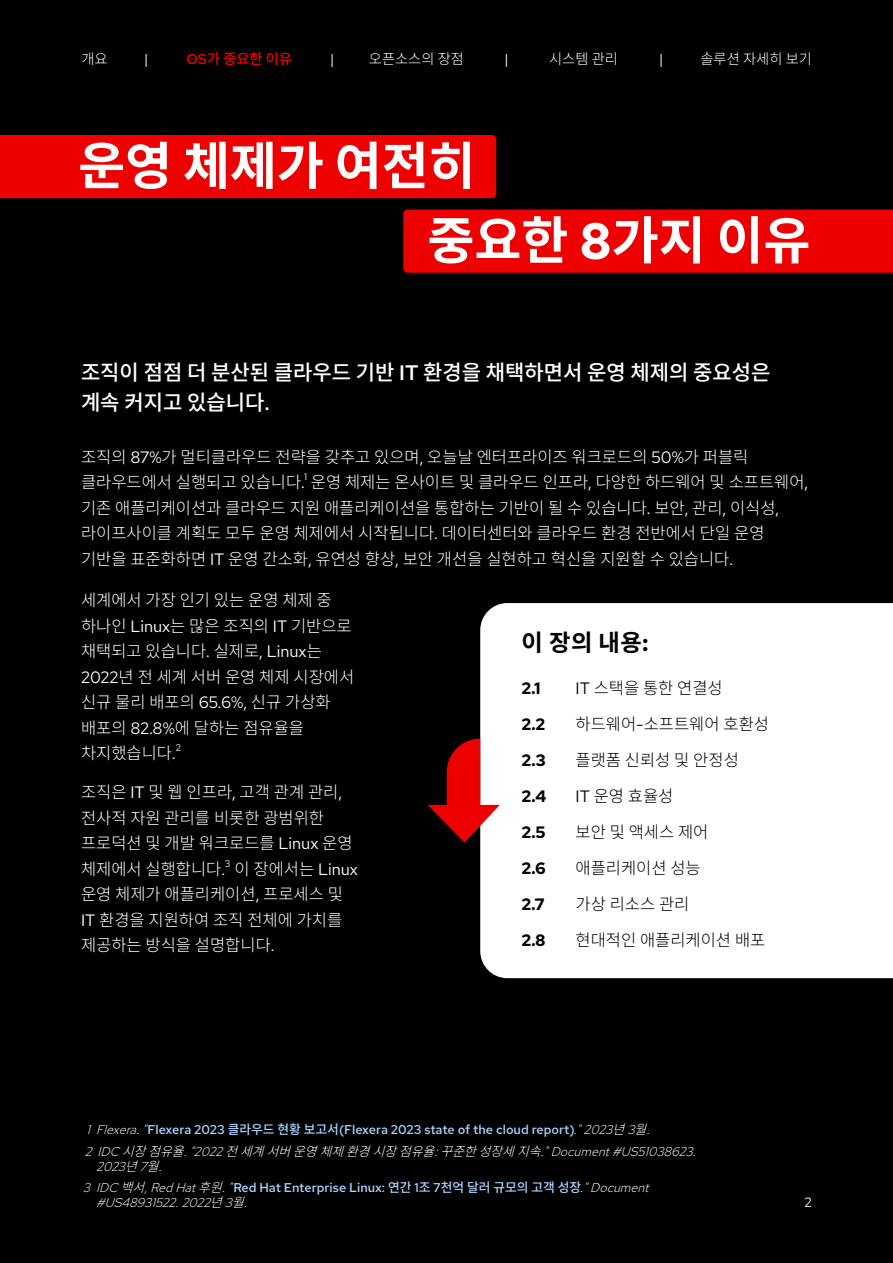
<style>
.page{position:relative;width:893px;height:1263px;background:#000}
.page>*{position:absolute;margin:0;border:0;box-sizing:border-box;transform-origin:0 0}
.t1{font:700 51px/74.6px "Noto Sans KR";color:#fff}
.t2{font:700 23.25px "Noto Sans KR";color:#000}
.t3{font:500 21px/30px "Noto Sans KR";color:#fff}
.t4{font:300 16.5px/25.5px "Noto Sans KR";color:#fff}
.t5{font:300 16.5px "Noto Sans KR";color:#000}
.t6{font:700 16.5px "Red Hat Text";color:#000}
.t7{font:300 14.25px "Noto Sans KR";color:#fff}
.t8{font:500 14.25px "Noto Sans KR";color:#e00}
.t9{font:14.25px "Red Hat Text";color:#fff}
.t10{font:13.5px "Red Hat Text";color:#fff}
.t11{font:italic 300 12.75px/21.8px "Red Hat Text";color:#fff}
.t12{font:9.6px "Red Hat Text";color:#fff}
.s1{font-family:"Red Hat Text"}
.s2{font-family:"Red Hat Text";font-weight:400}
.s3{font-weight:500;font-style:normal;color:#a8d1fa}
.s4{font-family:"Noto Sans KR";font-weight:500;font-style:normal;color:#a8d1fa}
.s5{font-family:"Noto Sans KR"}
</style>
<div class="page">
<div style="left:403px;top:210px;width:490px;height:63px;background:#e00"></div>
<div style="left:0;top:135px;width:496px;height:63px;background:#e00"></div>
<div style="left:480px;top:603px;width:413px;height:375px;background:#fff"></div>
<svg style="left:427px;top:739px;width:73px;height:104px"></svg>
<p class="t7" style="left:82px;top:51px;width:28px">개요</p>
<p class="t9" style="left:144px;top:50px;width:6px">|</p>
<p class="t8" style="left:186px;top:51px;width:107px"><span class="s1">OS</span>가 중요한 이유</p>
<p class="t9" style="left:330px;top:50px;width:6px">|</p>
<p class="t7" style="left:369px;top:51px;width:97px">오픈소스의 장점</p>
<p class="t9" style="left:505px;top:50px;width:6px">|</p>
<p class="t7" style="left:549px;top:51px;width:70px">시스템 관리</p>
<p class="t9" style="left:659px;top:50px;width:6px">|</p>
<p class="t7" style="left:700px;top:51px;width:113px">솔루션 자세히 보기</p>
<h1 class="t1" style="left:427px;top:130px;width:384px;text-indent:-349px">운영 체제가 여전히<br>중요한 <span class="s1">8</span>가지 이유</h1>
<p class="t3" style="left:81px;top:358px;width:691px">조직이 점점 더 분산된 클라우드 기반 <span class="s1">IT</span> 환경을 채택하면서 운영 체제의 중요성은 계속 커지고 있습니다<span class="s1">.</span></p>
<p class="t4" style="left:81px;top:444px;width:729px">조직의 <span class="s2">87%</span>가 멀티클라우드 전략을 갖추고 있으며<span class="s2">,</span> 오늘날 엔터프라이즈 워크로드의 <span class="s2">50%</span>가 퍼블릭 클라우드에서 실행되고 있습니다<span class="s2">.</span> 운영 체제는 온사이트 및 클라우드 인프라<span class="s2">,</span> 다양한 하드웨어 및 소프트웨어<span class="s2">,</span></p>
<p class="t12" style="left:304px;top:471px;width:4px">1</p>
<p class="t4" style="left:81px;top:495px;width:700px">기존 애플리케이션과 클라우드 지원 애플리케이션을 통합하는 기반이 될 수 있습니다<span class="s2">.</span> 보안<span class="s2">,</span> 관리<span class="s2">,</span> 이식성<span class="s2">, </span>라이프사이클 계획도 모두 운영 체제에서 시작됩니다<span class="s2">.</span> 데이터센터와 클라우드 환경 전반에서 단일 운영 기반을 표준화하면 <span class="s2">IT</span> 운영 간소화<span class="s2">,</span> 유연성 향상<span class="s2">,</span> 보안 개선을 실현하고 혁신을 지원할 수 있습니다<span class="s2">.</span></p>
<p class="t4" style="left:81px;top:588px;width:275px">세계에서 가장 인기 있는 운영 체제 중 하나인 <span class="s2">Linux</span>는 많은 조직의 <span class="s2">IT</span> 기반으로 채택되고 있습니다<span class="s2">.</span> 실제로<span class="s2">, Linux</span>는<br><span class="s2">2022</span>년 전 세계 서버 운영 체제 시장에서 신규 물리 배포의 <span class="s2">65.6%,</span> 신규 가상화 배포의 <span class="s2">82.8%</span>에 달하는 점유율을 차지했습니다<span class="s2">.</span></p>
<p class="t12" style="left:176px;top:741px;width:7px">2</p>
<p class="t4" style="left:81px;top:780px;width:273px">조직은 <span class="s2">IT</span> 및 웹 인프라<span class="s2">,</span> 고객 관계 관리<span class="s2">, </span>전사적 자원 관리를 비롯한 광범위한 프로덕션 및 개발 워크로드를 <span class="s2">Linux</span> 운영 체제에서 실행합니다<span class="s2">.</span></p>
<p class="t12" style="left:225px;top:857px;width:7px">3</p>
<p class="t4" style="left:81px;top:856px;width:278px;text-indent:153px">이 장에서는 <span class="s2">Linux </span>운영 체제가 애플리케이션<span class="s2">,</span> 프로세스 및<br><span class="s2">IT</span> 환경을 지원하여 조직 전체에 가치를 제공하는 방식을 설명합니다<span class="s2">.</span></p>
<h2 class="t2" style="left:521px;top:629px;width:128px">이 장의 내용<span class="s1">:</span></h2>
<p class="t6" style="left:521px;top:678px;width:21px">2.1</p>
<p class="t5" style="left:575px;top:679px;width:149px"><span class="s2">IT</span> 스택을 통한 연결성</p>
<p class="t6" style="left:521px;top:714px;width:25px">2.2</p>
<p class="t5" style="left:575px;top:715px;width:195px">하드웨어<span class="s2">-</span>소프트웨어 호환성</p>
<p class="t6" style="left:521px;top:750px;width:26px">2.3</p>
<p class="t5" style="left:575px;top:751px;width:165px">플랫폼 신뢰성 및 안정성</p>
<p class="t6" style="left:521px;top:786px;width:27px">2.4</p>
<p class="t5" style="left:575px;top:787px;width:99px"><span class="s2">IT</span> 운영 효율성</p>
<p class="t6" style="left:521px;top:822px;width:26px">2.5</p>
<p class="t5" style="left:575px;top:823px;width:134px">보안 및 액세스 제어</p>
<p class="t6" style="left:521px;top:858px;width:26px">2.6</p>
<p class="t5" style="left:575px;top:859px;width:127px">애플리케이션 성능</p>
<p class="t6" style="left:521px;top:894px;width:25px">2.7</p>
<p class="t5" style="left:575px;top:895px;width:115px">가상 리소스 관리</p>
<p class="t6" style="left:521px;top:930px;width:26px">2.8</p>
<p class="t5" style="left:575px;top:931px;width:191px">현대적인 애플리케이션 배포</p>
<p class="t11" style="left:85px;top:1118px;width:617px">1 Flexera."<span class="s3">Flexera 2023</span> <span class="s4">클라우드 현황 보고서</span><span class="s3">(Flexera 2023 state of the cloud report)</span>."2023<span class="s5">년</span>3<span class="s5">월</span>.<br>2 I DC <span class="s5">시장점유율</span>."2022<span class="s5">전세계서버운영체제환경시장점유율</span>:<span class="s5">꾸준한성장세지속</span>. "Do c u m e nt#US51038623.</p>
<p class="t11" style="left:83px;top:1155px;width:571px;text-indent:13px">2023<span class="s5">년</span>7<span class="s5">월</span>.<br>3 IDC <span class="s5">백서</span>,RedHat<span class="s5">후원</span>."<span class="s3">Red Hat Enterprise Linux:</span> <span class="s4">연간</span> <span class="s3">1</span><span class="s4">조</span> <span class="s3">7</span><span class="s4">천억 달러 규모의 고객 성장</span>."Document</p>
<p class="t11" style="left:96px;top:1192px;width:159px">#US48931522.2022<span class="s5">년</span>3<span class="s5">월</span>.</p>
<p class="t10" style="left:805px;top:1194px;width:9px">2</p>
</div>
